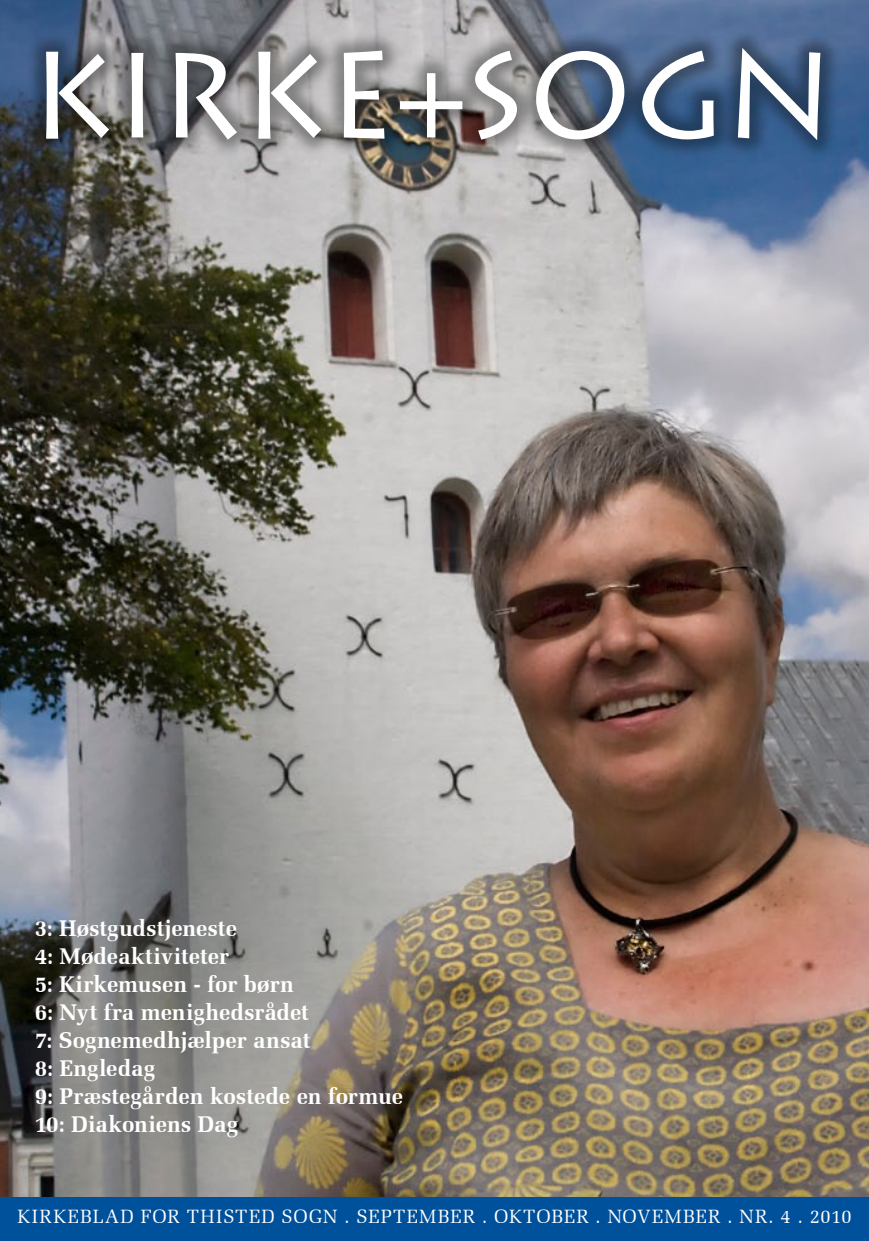
<style>
.page{position:relative;width:869px;height:1241px;background:#fff}
.page>*{position:absolute;margin:0;border:0;box-sizing:border-box;transform-origin:0 0}
.t1{font:120.75px "Lithos Pro";letter-spacing:-.005em;color:#fff}
.t2{font:700 22.75px/28px "Zapf Elliptical 711 BT";color:#fff}
.t3{font:19.25px "Zapf Elliptical 711 BT";letter-spacing:.07em;color:#fff;scale:.96 1}
</style>
<div class="page">
<img style="left:0;top:0;width:868px;height:1196px">
<div style="left:0;top:1196px;width:868px;height:44px;background:#00519b"></div>
<div style="left:23px;top:26px;width:815px;height:131px;background:#000;opacity:.35"></div>
<h1 class="t1" style="left:29px;top:26px;width:806px">KIRKE+SOGN</h1>
<p class="t2" style="left:35px;top:913px;width:369px">3: Høstgudstjeneste<br>4: Mødeaktiviteter<br>5: Kirkemusen - for børn<br>6: Nyt fra menighedsrådet<br>7: Sognemedhjælper ansat<br>8: Engledag<br>9: Præstegården kostede en formue<br>10: Diakoniens Dag</p>
<p class="t3" style="left:17px;top:1204px;width:870px">KIRKEBLAD FOR THISTED SOGN . SEPTEMBER . OKTOBER . NOVEMBER . NR. 4 . 2010</p>
</div>
